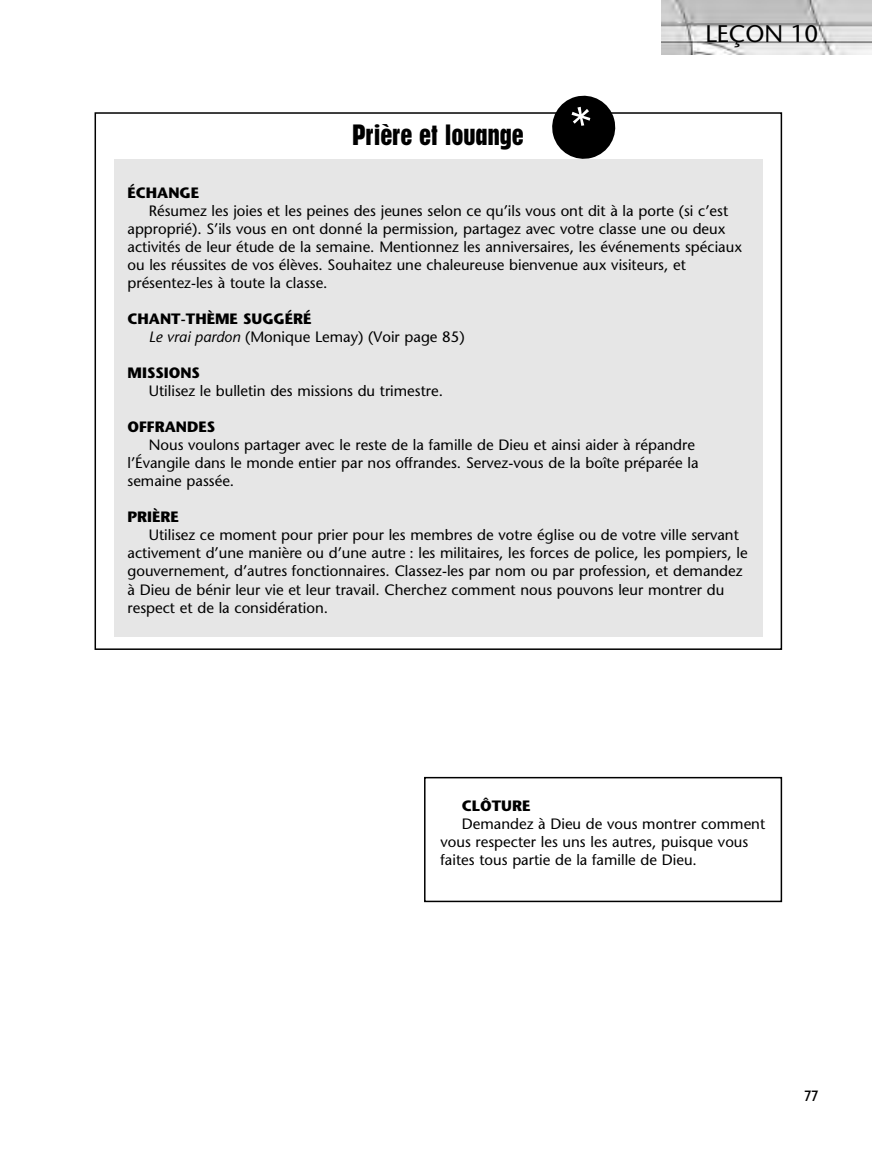
<style>
.page{position:relative;width:872px;height:1149px;background:#fff}
.page>*{position:absolute;margin:0;border:0;box-sizing:border-box;transform-origin:0 0}
.t1{font:700 condensed 27px "Placard";color:#000}
.t2{font:24px "Stone Sans";color:#000}
.t3{font:15px/18px "Stone Sans";color:#000}
.t4{font:700 15px "Stone Sans";color:#000}
.t5{font:700 15px "New Garden";color:#000}
.s1{font-weight:700}
.s2{font-style:italic}
</style>
<div class="page">
<img style="left:662px;top:0;width:210px;height:54px">
<div style="left:114px;top:159px;width:648px;height:477px;background:#e6e6e6"></div>
<div style="left:424px;top:776px;width:358px;height:125px;border:2px solid #000"></div>
<svg style="left:549px;top:95px;width:69px;height:64px"></svg>
<h1 class="t1" style="left:352px;top:125px;width:173px">Prière et louange</h1>
<h2 class="t2" style="left:705px;top:24px;width:114px">LEÇON 10</h2>
<p class="t4" style="left:127px;top:187px;width:73px">ÉCHANGE</p>
<p class="t3" style="left:127px;top:203px;width:616px;text-indent:21px">Résumez les joies et les peines des jeunes selon ce qu’ils vous ont dit à la porte (si c’est approprié). S’ils vous en ont donné la permission, partagez avec votre classe une ou deux activités de leur étude de la semaine. Mentionnez les anniversaires, les événements spéciaux ou les réussites de vos élèves. Souhaitez une chaleureuse bienvenue aux visiteurs, et présentez-les à toute la classe.</p>
<p class="t3" style="left:149px;top:311px;width:317px;text-indent:-21px"><span class="s1">CHANT-THÈME SUGGÉRÉ<br></span><span class="s2">Le vrai pardon</span> (Monique Lemay) (Voir page 85)</p>
<p class="t4" style="left:127px;top:367px;width:74px">MISSIONS</p>
<p class="t3" style="left:149px;top:383px;width:296px">Utilisez le bulletin des missions du trimestre.</p>
<p class="t4" style="left:127px;top:421px;width:89px">OFFRANDES</p>
<p class="t3" style="left:127px;top:437px;width:572px;text-indent:21px">Nous voulons partager avec le reste de la famille de Dieu et ainsi aider à répandre l’Évangile dans le monde entier par nos offrandes. Servez-vous de la boîte préparée la semaine passée.</p>
<p class="t4" style="left:127px;top:511px;width:53px">PRIÈRE</p>
<p class="t3" style="left:127px;top:527px;width:621px;text-indent:21px">Utilisez ce moment pour prier pour les membres de votre église ou de votre ville servant activement d’une manière ou d’une autre : les militaires, les forces de police, les pompiers, le gouvernement, d’autres fonctionnaires. Classez-les par nom ou par profession, et demandez à Dieu de bénir leur vie et leur travail. Cherchez comment nous pouvons leur montrer du respect et de la considération.</p>
<p class="t4" style="left:462px;top:799px;width:70px">CLÔTURE</p>
<p class="t3" style="left:440px;top:815px;width:326px;text-indent:21px">Demandez à Dieu de vous montrer comment vous respecter les uns les autres, puisque vous faites tous partie de la famille de Dieu.</p>
<p class="t5" style="left:804px;top:1086px;width:15px">77</p>
</div>
